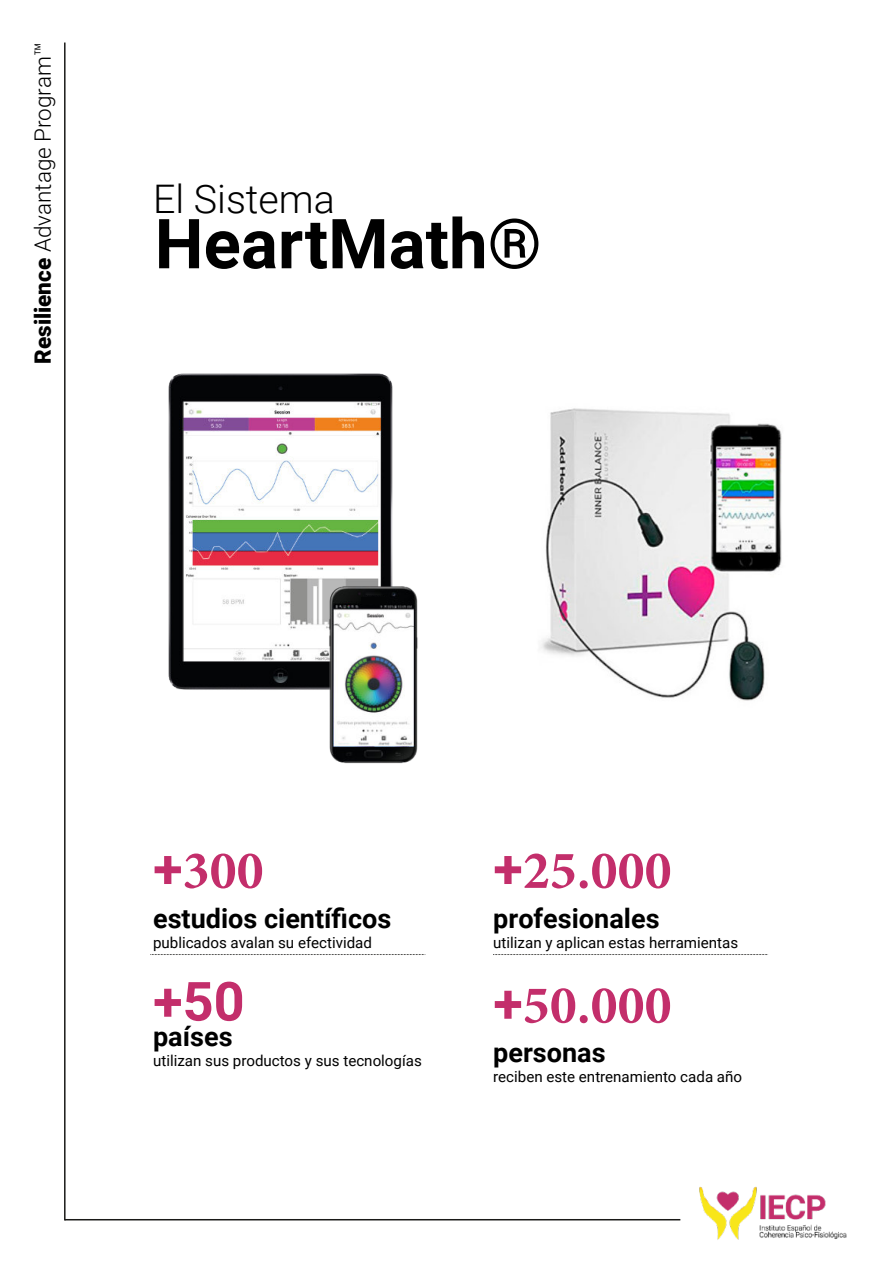
<style>
.page{position:relative;width:893px;height:1263px;background:#fff}
.page>*{position:absolute;margin:0;border:0;box-sizing:border-box;transform-origin:0 0}
.t1{font:700 69px "Roboto";color:#000}
.t2{font:700 54px "Minion Pro";color:#c32e6b}
.t3{font:700 54px "Roboto";color:#c32e6b}
.t4{font:300 39.45px "Roboto";color:#000}
.t5{font:700 27px "Roboto";color:#000}
.t6{font:300 22.5px "Roboto";color:#000}
.t7{font:15.15px "Roboto";color:#000}
.s1{font-weight:900}
.s2{font-family:"Roboto"}
</style>
<div class="page">
<img style="left:540px;top:408px;width:242px;height:293px">
<img style="left:699px;top:1186px;width:148px;height:54px">
<hr style="left:64px;top:43px;width:2px;height:1177px;background:#1a1a18">
<hr style="left:65px;top:1219px;width:615px;height:1px;background:#1a1a18">
<svg style="left:150px;top:954px;width:275px;height:1px"></svg>
<svg style="left:493px;top:954px;width:275px;height:1px"></svg>
<img style="left:168px;top:373px;width:225px;height:317px">
<img style="left:327px;top:584px;width:91px;height:179px">
<div style="left:361px;top:597px;width:25px;height:7px;background:#040506"></div>
<h3 class="t6" style="left:34px;top:364px;width:323px;rotate:-90deg"><span class="s1">Resilience</span> Advantage Program™</h3>
<h3 class="t4" style="left:153px;top:183px;width:183px">El Sistema</h3>
<h1 class="t1" style="left:155px;top:216px;width:389px">HeartMath®</h1>
<h2 class="t2" style="left:153px;top:832px;width:112px"><span class="s2">+</span>300</h2>
<h3 class="t5" style="left:153px;top:907px;width:240px">estudios científicos</h3>
<p class="t7" style="left:153px;top:936px;width:220px">publicados avalan su efectividad</p>
<h2 class="t3" style="left:153px;top:980px;width:93px">+50</h2>
<h3 class="t5" style="left:153px;top:1026px;width:81px">países</h3>
<p class="t7" style="left:153px;top:1055px;width:270px">utilizan sus productos y sus tecnologías</p>
<h2 class="t2" style="left:493px;top:832px;width:180px"><span class="s2">+</span>25.000</h2>
<h3 class="t5" style="left:493px;top:907px;width:168px">profesionales</h3>
<p class="t7" style="left:493px;top:936px;width:247px">utilizan y aplican estas herramientas</p>
<h2 class="t2" style="left:493px;top:967px;width:180px"><span class="s2">+</span>50.000</h2>
<h3 class="t5" style="left:493px;top:1042px;width:114px">personas</h3>
<p class="t7" style="left:493px;top:1071px;width:250px">reciben este entrenamiento cada año</p>
</div>
